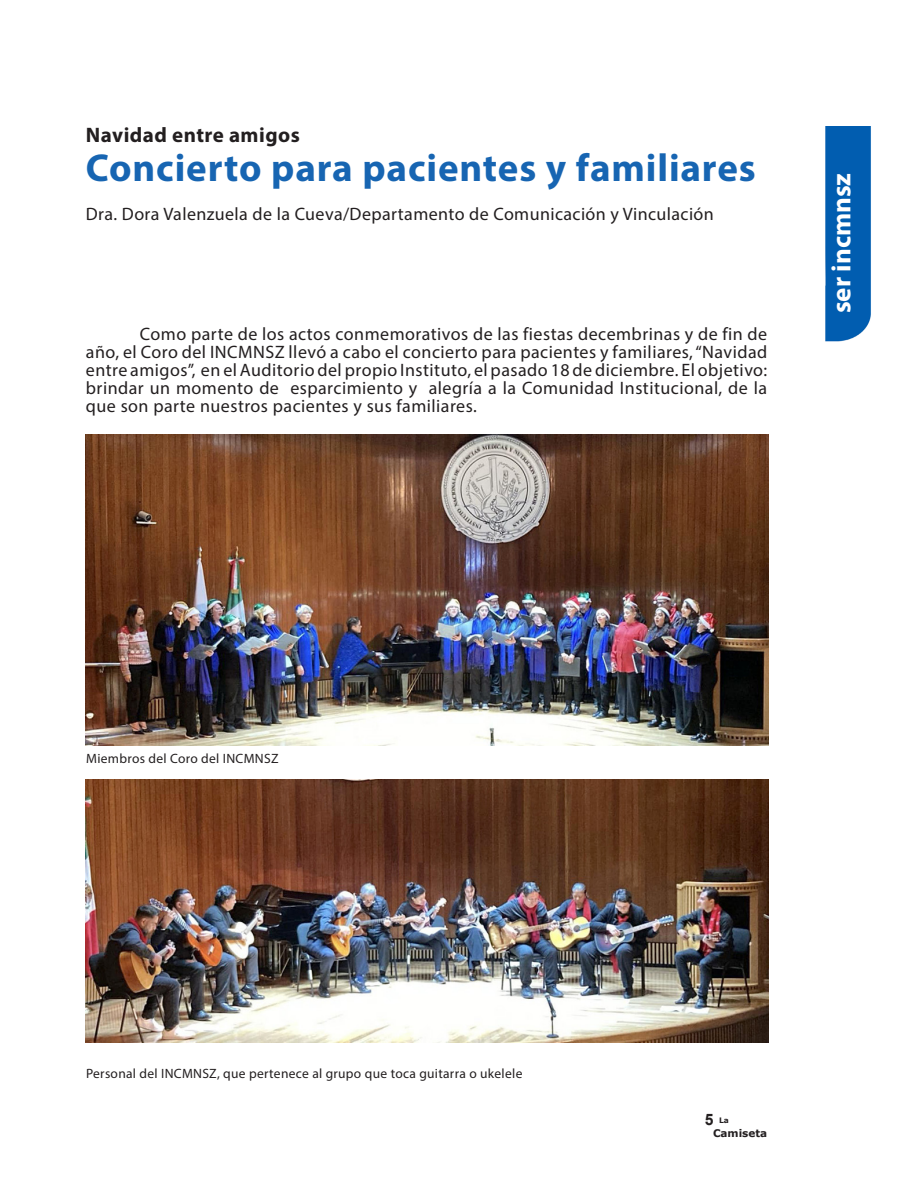
<style>
.page{position:relative;width:918px;height:1188px;background:#fff}
.page>*{position:absolute;margin:0;border:0;box-sizing:border-box;transform-origin:0 0}
.t1{font:700 39px "Myriad Pro";letter-spacing:.02em;color:#1765b2}
.t2{font:700 27px "Myriad Pro";color:#fff}
.t3{font:700 21px "Myriad Pro";letter-spacing:.02em;color:#231f20}
.t4{font:18px/18px "Myriad Pro";letter-spacing:.02em;color:#231f20;text-align:justify}
.t5{font:700 15.75px "Arial";color:#231f20}
.t6{font:13.5px "Myriad Pro";letter-spacing:.02em;color:#231f20}
.t7{font:700 10.5px "Verdana";color:#231f20}
.t8{font:700 7.5px "Verdana";color:#231f20}
</style>
<div class="page">
<div style="left:825px;top:126px;width:46px;height:215px;background:#015db0"></div>
<img style="left:86px;top:435px;width:682px;height:311px">
<img style="left:86px;top:779px;width:682px;height:264px">
<p class="t3" style="left:86px;top:121px;width:215px">Navidad entre amigos</p>
<p class="t1" style="left:86px;top:142px;width:671px">Concierto para pacientes y familiares</p>
<p class="t4" style="left:86px;top:205px;width:630px">Dra. Dora Valenzuela de la Cueva/Departamento de Comunicación y Vinculación</p>
<p class="t4" style="left:86px;top:325px;width:683px;text-indent:54px">Como parte de los actos conmemorativos de las fiestas decembrinas y de fin de año, el Coro del INCMNSZ llevó a cabo el concierto para pacientes y familiares, “Navidad entre amigos”, en el Auditorio del propio Instituto, el pasado 18 de diciembre. El objetivo: brindar un momento de esparcimiento y alegría a la Comunidad Institucional, de la que son parte nuestros pacientes y sus familiares.</p>
<p class="t2" style="left:824px;top:313px;width:142px;rotate:-90deg">ser incmnsz</p>
<p class="t6" style="left:86px;top:750px;width:194px">Miembros del Coro del INCMNSZ</p>
<p class="t6" style="left:86px;top:1065px;width:438px">Personal del INCMNSZ, que pertenece al grupo que toca guitarra o ukelele</p>
<p class="t5" style="left:705px;top:1109px;width:10px">5</p>
<p class="t8" style="left:719px;top:1116px;width:11px">La</p>
<p class="t7" style="left:713px;top:1126px;width:56px">Camiseta</p>
</div>
